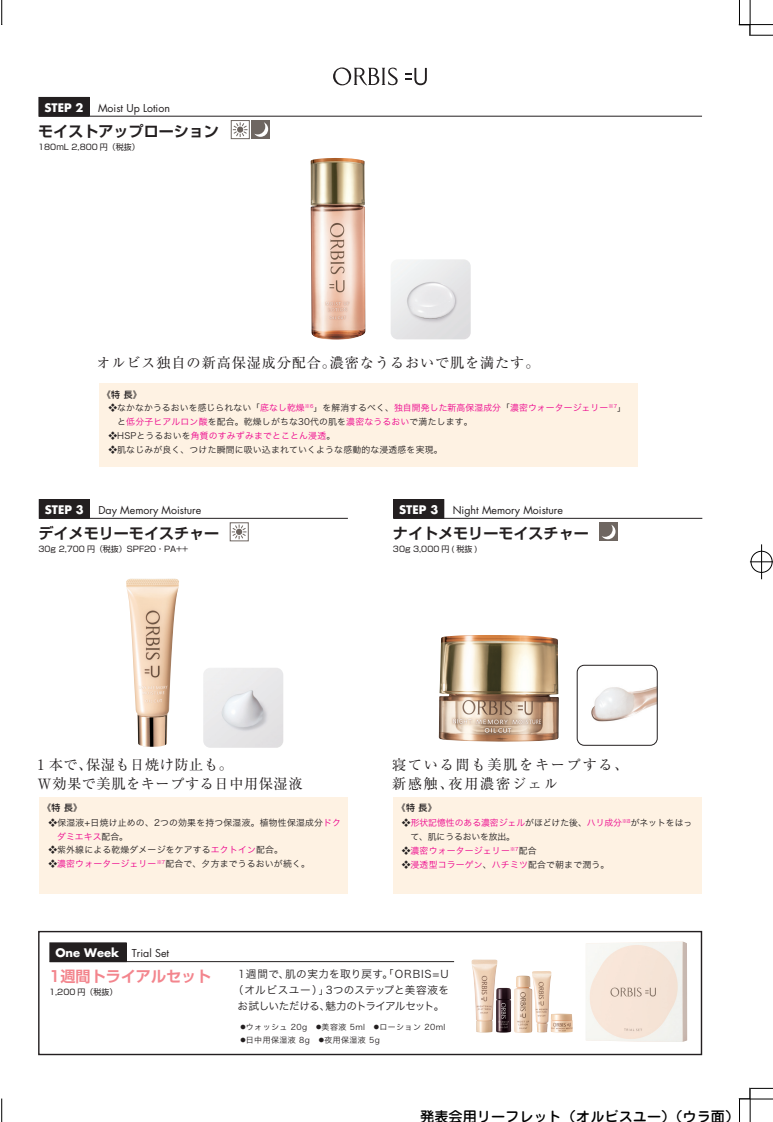
<style>
.page{position:relative;width:773px;height:1122px;background:#fff}
.page>*{position:absolute;margin:0;border:0;box-sizing:border-box;transform-origin:0 0}
.t1{font:15px "Shin Go Pro De Bold 90 pv RKSJ H";color:#231f20}
.t2{font:15px "Shin Go Pro De Bold 90 pv RKSJ H";color:#f3858d}
.t3{font:14.12px/18.8px "Ryumin Pro Regular 90 pv RKSJ H";letter-spacing:.04em;color:#231f20}
.t4{font:14.12px "Ryumin Pro Regular 90 pv RKSJ H";letter-spacing:.06em;color:#231f20}
.t5{font:14.12px/18.8px "Ryumin Pro Regular 90 pv RKSJ H";letter-spacing:.12em;color:#231f20}
.t6{font:14.12px "Jun 34 Pro Medium 90 pv RKSJ H";color:#000}
.t7{font:700 11.5px "Futura";color:#fff}
.t8{font:10.62px/16.2px "Hira Kaku Pro W3 90 pv RKSJ H";letter-spacing:.01em;color:#231f20;text-align:center}
.t9{font:10.62px "Futura";color:#231f20}
.t10{font:8.88px/13.8px "Hira Kaku Pro W3 90 pv RKSJ H";letter-spacing:.02em;color:#231f20}
.t11{font:8.88px "Hira Kaku Pro W3 90 pv RKSJ H";letter-spacing:.02em;color:#ed028c}
.t12{font:8.88px/13.8px "Hira Kaku Pro W3 90 pv RKSJ H";letter-spacing:-.005em;color:#231f20}
.t13{font:8.88px "Shin Go Pro Medium 90 pv RKSJ H";color:#231f20}
.t14{font:8px "Shin Go Pro Regular 90 pv RKSJ H";color:#231f20}
.t15{font:8px "Hira Kaku Pro W3 90 pv RKSJ H";letter-spacing:.05em;color:#231f20}
.s1{color:#ed028c}
.s2{color:#231f20}
.s3{font-weight:700;font-size:11.5px;color:#fff}
.s4{font-size:5.38px}
</style>
<div class="page">
<div style="left:39px;top:796px;width:308px;height:97px;background:#fef2e3"></div>
<img style="left:438px;top:635px;width:120px;height:107px">
<svg style="left:333px;top:67px;width:64px;height:18px"></svg>
<svg style="left:405px;top:68px;width:22px;height:17px"></svg>
<div style="left:38px;top:931px;width:664px;height:124px;border:1px solid #231f20"></div>
<div style="left:393px;top:796px;width:309px;height:97px;background:#fef2e3"></div>
<img style="left:310px;top:158px;width:55px;height:182px">
<img style="left:126px;top:578px;width:53px;height:169px">
<img style="left:390px;top:259px;width:80px;height:80px;border-radius:7px">
<img style="left:203px;top:668px;width:80px;height:80px;border-radius:7px">
<img style="left:577px;top:665px;width:80px;height:80px;border-radius:7px">
<div style="left:577px;top:665px;width:80px;height:80px;border:1px solid #231f20;border-radius:7px"></div>
<div style="left:39px;top:97px;width:50px;height:19px;background:#231f20"></div>
<hr style="left:39px;top:116px;width:663px;height:1px;background:#231f20">
<div style="left:99px;top:383px;width:538px;height:84px;background:#fef2e3"></div>
<div style="left:39px;top:499px;width:50px;height:19px;background:#231f20"></div>
<hr style="left:39px;top:518px;width:309px;height:1px;background:#231f20">
<div style="left:50px;top:943px;width:76px;height:18px;background:#231f20"></div>
<div style="left:50px;top:942px;width:76px;height:19px;border:1px solid #231f20"></div>
<hr style="left:50px;top:961px;width:404px;height:1px;background:#231f20">
<div style="left:393px;top:499px;width:50px;height:19px;background:#231f20"></div>
<hr style="left:393px;top:518px;width:309px;height:1px;background:#231f20">
<img style="left:586px;top:941px;width:101px;height:101px">
<div style="left:231px;top:120px;width:18px;height:19px;border:1px solid #6e6661"></div>
<svg style="left:233px;top:122px;width:14px;height:15px"></svg>
<div style="left:237px;top:126px;width:6px;height:7px;background:#6e6661;border-radius:50%"></div>
<div style="left:252px;top:120px;width:18px;height:18px;background:#6e6661"></div>
<svg style="left:254px;top:122px;width:14px;height:15px"></svg>
<div style="left:230px;top:522px;width:18px;height:19px;border:1px solid #6e6661"></div>
<svg style="left:232px;top:524px;width:14px;height:15px"></svg>
<svg style="left:599px;top:523px;width:18px;height:18px"></svg>
<svg style="left:601px;top:524px;width:14px;height:15px"></svg>
<img style="left:471px;top:959px;width:26px;height:73px">
<img style="left:496px;top:987px;width:15px;height:45px">
<img style="left:532px;top:971px;width:19px;height:61px">
<img style="left:550px;top:1013px;width:22px;height:19px">
<img style="left:514px;top:975px;width:18px;height:58px">
<svg style="left:738px;top:1087px;width:34px;height:35px"></svg>
<svg style="left:738px;top:0;width:34px;height:36px"></svg>
<div style="left:750px;top:551px;width:22px;height:21px;border:1px solid #000;border-radius:50%"></div>
<svg style="left:749px;top:561px;width:23px;height:1px"></svg>
<hr style="left:761px;top:544px;width:1px;height:35px;background:#000">
<svg style="left:1px;top:1098px;width:2px;height:24px"></svg>
<svg style="left:1px;top:0;width:2px;height:25px"></svg>
<p class="t7" style="left:44px;top:102px;width:41px">STEP 2</p>
<p class="t9" style="left:98px;top:103px;width:73px">Moist Up Lotion</p>
<h1 class="t1" style="left:38px;top:126px;width:182px">モイストアップローション</h1>
<p class="t14" style="left:38px;top:143px;width:103px">180mL 2,800 円（税抜）</p>
<h2 class="t4" style="left:96px;top:357px;width:444px">オルビス独自の新高保湿成分配合。濃密なうるおいで肌を満たす。</h2>
<p class="t13" style="left:102px;top:391px;width:41px">《特 長》</p>
<p class="t10" style="left:117px;top:402px;width:510px;text-indent:-9px">❖なかなかうるおいを感じられない「<span class="s1">底なし乾燥</span><sup>※6</sup>」を解消するべく、<span class="s1">独自開発した新高保湿成分</span>「<span class="s1">濃密ウォータージェリー</span><sup>※7</sup>」と<span class="s1">低分子ヒアルロン酸</span>を配合。乾燥しがちな30代の肌を<span class="s1">濃密なうるおい</span>で満たします。</p>
<p class="t11" style="left:108px;top:432px;width:228px"><span class="s2">❖HSPとうるおいを</span>角質のすみずみまでとことん浸透<span class="s2">。</span></p>
<p class="t10" style="left:108px;top:443px;width:335px">❖肌なじみが良く、つけた瞬間に吸い込まれていくような感動的な浸透感を実現。</p>
<p class="t7" style="left:45px;top:504px;width:41px">STEP 3</p>
<p class="t9" style="left:98px;top:505px;width:104px">Day Memory Moisture</p>
<h1 class="t1" style="left:38px;top:528px;width:182px">デイメモリーモイスチャー</h1>
<p class="t14" style="left:38px;top:545px;width:159px">30g 2,700 円（税抜）SPF20・PA++　</p>
<p class="t7" style="left:399px;top:504px;width:41px">STEP 3</p>
<p class="t9" style="left:452px;top:505px;width:112px">Night Memory Moisture</p>
<h1 class="t1" style="left:393px;top:528px;width:197px">ナイトメモリーモイスチャー</h1>
<p class="t14" style="left:393px;top:545px;width:86px">30g 3,000 円 ( 税抜 )</p>
<h2 class="t3" style="left:38px;top:757px;width:266px">1 本で、保湿も日焼け防止も。<br>Ｗ効果で美肌をキープする日中用保湿液</h2>
<h2 class="t5" style="left:392px;top:757px;width:238px">寝ている間も美肌をキープする、新感触、夜用濃密ジェル</h2>
<p class="t13" style="left:42px;top:804px;width:41px">《特 長》</p>
<p class="t10" style="left:57px;top:817px;width:285px;text-indent:-9px">❖保湿液+日焼け止めの、2つの効果を持つ保湿液。植物性保湿成分<span class="s1">ドクダミエキス</span>配合。</p>
<p class="t10" style="left:48px;top:844px;width:236px">❖紫外線による乾燥ダメージをケアする<span class="s1">エクトイン</span>配合。</p>
<p class="t10" style="left:48px;top:858px;width:263px">❖<span class="s1">濃密ウォータージェリー</span><sup>※7</sup>配合で、夕方までうるおいが続く。</p>
<p class="t13" style="left:396px;top:804px;width:41px">《特 長》</p>
<p class="t12" style="left:410px;top:817px;width:283px;text-indent:-9px">❖<span class="s1">形状記憶性のある濃密ジェル</span>がほどけた後、<span class="s1">ハリ成分</span><sup>※8</sup>がネットをはって、肌にうるおいを放出。</p>
<p class="t11" style="left:401px;top:847px;width:136px"><span class="s2">❖</span>濃密ウォータージェリー<sup>※7</sup><span class="s2">配合</span></p>
<p class="t11" style="left:401px;top:861px;width:209px"><span class="s2">❖</span>浸透型コラーゲン<span class="s2">、</span>ハチミツ<span class="s2">配合で朝まで潤う。</span></p>
<p class="t9" style="left:55px;top:948px;width:115px"><span class="s3">One Week</span> Trial Set</p>
<h1 class="t2" style="left:49px;top:971px;width:164px">1週間トライアルセット</h1>
<p class="t14" style="left:49px;top:989px;width:70px">1,200 円（税抜）</p>
<p class="t8" style="left:233px;top:967px;width:218px">1週間で、肌の実力を取り戻す。「ORBIS=U（オルビスユー）」3つのステップと美容液をお試しいただける、魅力のトライアルセット。</p>
<p class="t15" style="left:240px;top:1024px;width:206px"><span class="s4">●</span>ウォッシュ 20g　<span class="s4">●</span>美容液 5ml　<span class="s4">●</span>ローション 20ml</p>
<p class="t15" style="left:240px;top:1036px;width:141px"><span class="s4">●</span>日中用保湿液 8g　<span class="s4">●</span>夜用保湿液 5g</p>
<h2 class="t6" style="left:420px;top:1111px;width:320px">発表会用リーフレット（オルビスユー）（ウラ面）</h2>
</div>
